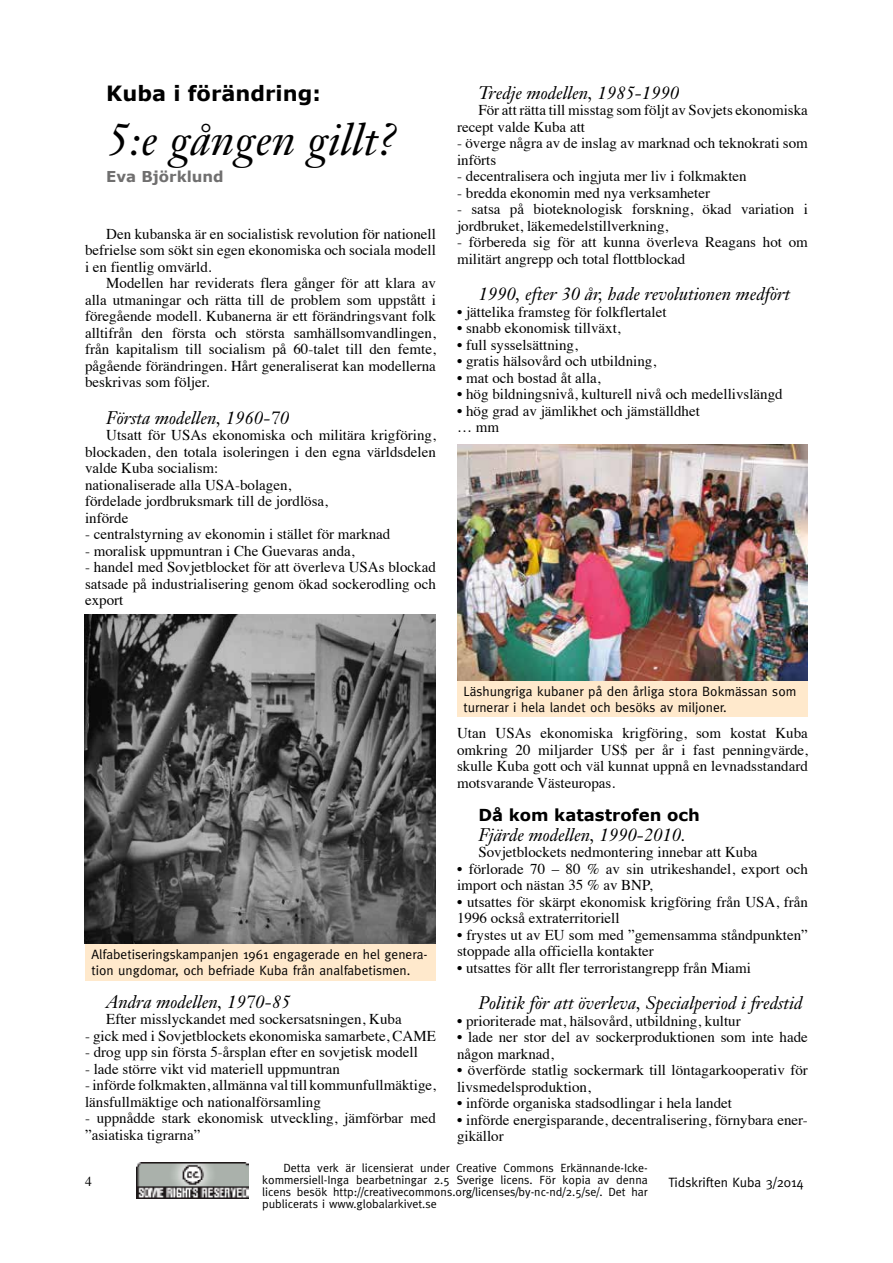
<style>
.page{position:relative;width:893px;height:1263px;background:#fff}
.page>*{position:absolute;margin:0;border:0;box-sizing:border-box;transform-origin:0 0}
.t1{font:italic 45px "Janson Text";color:#000}
.t2{font:700 21px "Verdana";color:#000}
.t3{font:italic 18px "Janson Text";color:#000}
.t4{font:700 16.5px "Verdana";color:#000}
.t5{font:15px/16.5px "Times";color:#000}
.t6{font:700 15px "Verdana";color:#706f6f}
.t7{font:13.5px/16.2px "Meta";color:#000}
.t8{font:13.5px "Times";color:#000}
.t9{font:12px/12px "Meta";color:#000;text-align:justify}
</style>
<div class="page">
<img style="left:136px;top:1163px;width:113px;height:36px">
<div style="left:457px;top:680px;width:351px;height:36px;background:#ffe9cc"></div>
<div style="left:85px;top:944px;width:351px;height:36px;background:#ffe9cc"></div>
<img style="left:84px;top:614px;width:352px;height:330px">
<img style="left:457px;top:444px;width:351px;height:236px">
<h2 class="t2" style="left:106px;top:80px;width:216px">Kuba i förändring:</h2>
<h1 class="t1" style="left:106px;top:112px;width:292px">5:e gången gillt?</h1>
<p class="t6" style="left:106px;top:167px;width:119px">Eva Björklund</p>
<p class="t5" style="left:85px;top:224px;width:352px;text-align:justify;text-indent:21px">Den kubanska är en socialistisk revolution för nationell befrielse som sökt sin egen ekonomiska och sociala modell i en fientlig omvärld.</p>
<p class="t5" style="left:85px;top:274px;width:352px;text-align:justify;text-indent:21px">Modellen har reviderats flera gånger för att klara av alla utmaningar och rätta till de problem som uppstått i föregående modell. Kubanerna är ett förändringsvant folk alltifrån den första och största samhällsomvandlingen, från kapitalism till socialism på 60-talet till den femte, pågående förändringen. Hårt generaliserat kan modellerna beskrivas som följer.</p>
<p class="t3" style="left:106px;top:406px;width:184px">Första modellen, 1960-70</p>
<p class="t5" style="left:85px;top:425px;width:352px;text-indent:21px">Utsatt för USAs ekonomiska och militära krigföring, blockaden, den totala isoleringen i den egna världsdelen valde Kuba socialism:<br>nationaliserade alla USA-bolagen,<br>fördelade jordbruksmark till de jordlösa,<br>införde</p>
<p class="t5" style="left:85px;top:524px;width:307px">- centralstyrning av ekonomin i stället för marknad</p>
<p class="t5" style="left:85px;top:541px;width:271px">- moralisk uppmuntran i Che Guevaras anda,</p>
<p class="t5" style="left:85px;top:557px;width:352px;text-align:justify">- handel med Sovjetblocket för att överleva USAs blockad satsade på industrialisering genom ökad sockerodling och export</p>
<p class="t3" style="left:478px;top:82px;width:202px">Tredje modellen, 1985-1990</p>
<p class="t5" style="left:457px;top:101px;width:352px;text-indent:21px">För att rätta till misstag som följt av Sovjets ekonomiska recept valde Kuba att</p>
<p class="t5" style="left:457px;top:134px;width:352px">- överge några av de inslag av marknad och teknokrati som införts</p>
<p class="t5" style="left:457px;top:167px;width:291px">- decentralisera och ingjuta mer liv i folkmakten</p>
<p class="t5" style="left:457px;top:183px;width:254px">- bredda ekonomin med nya verksamheter</p>
<p class="t5" style="left:457px;top:200px;width:352px">- satsa på bioteknologisk forskning, ökad variation i jordbruket, läkemedelstillverkning,</p>
<p class="t5" style="left:457px;top:233px;width:352px">- förbereda sig för att kunna överleva Reagans hot om militärt angrepp och total flottblockad</p>
<p class="t3" style="left:478px;top:283px;width:313px">1990, efter 30 år, hade revolutionen medfört</p>
<p class="t5" style="left:457px;top:302px;width:211px">• jättelika framsteg för folkflertalet</p>
<p class="t5" style="left:457px;top:319px;width:165px">• snabb ekonomisk tillväxt,</p>
<p class="t5" style="left:457px;top:335px;width:122px">• full sysselsättning,</p>
<p class="t5" style="left:457px;top:352px;width:200px">• gratis hälsovård och utbildning,</p>
<p class="t5" style="left:457px;top:368px;width:145px">• mat och bostad åt alla,</p>
<p class="t5" style="left:457px;top:385px;width:327px">• hög bildningsnivå, kulturell nivå och medellivslängd</p>
<p class="t5" style="left:457px;top:401px;width:244px">• hög grad av jämlikhet och jämställdhet … mm</p>
<p class="t7" style="left:91px;top:946px;width:338px">Alfabetiseringskampanjen 1961 engagerade en hel genera&shy;tion ungdomar, och befriade Kuba från analfabetismen.</p>
<p class="t3" style="left:106px;top:990px;width:186px">Andra modellen, 1970-85</p>
<p class="t5" style="left:106px;top:1010px;width:297px">Efter misslyckandet med sockersatsningen, Kuba</p>
<p class="t5" style="left:85px;top:1026px;width:352px">- gick med i Sovjetblockets ekonomiska samarbete, CAME</p>
<p class="t5" style="left:85px;top:1043px;width:334px">- drog upp sin första 5-årsplan efter en sovjetisk modell</p>
<p class="t5" style="left:85px;top:1059px;width:256px">- lade större vikt vid materiell uppmuntran</p>
<p class="t5" style="left:85px;top:1076px;width:352px">- införde folkmakten, allmänna val till kommunfullmäktige, länsfullmäktige och nationalförsamling</p>
<p class="t5" style="left:85px;top:1109px;width:352px">- uppnådde stark ekonomisk utveckling, jämförbar med ”asiatiska tigrarna”</p>
<p class="t7" style="left:463px;top:683px;width:334px">Läshungriga kubaner på den årliga stora Bokmässan som turnerar i hela landet och besöks av miljoner.</p>
<p class="t5" style="left:457px;top:724px;width:352px;text-align:justify">Utan USAs ekonomiska krigföring, som kostat Kuba omkring 20 miljarder US$ per år i fast penningvärde, skulle Kuba gott och väl kunnat uppnå en levnadsstandard motsvarande Västeuropas.</p>
<p class="t4" style="left:478px;top:804px;width:223px">Då kom katastrofen och</p>
<p class="t3" style="left:478px;top:823px;width:209px">Fjärde modellen, 1990-2010.</p>
<p class="t5" style="left:478px;top:843px;width:281px">Sovjetblockets nedmontering innebar att Kuba</p>
<p class="t5" style="left:457px;top:859px;width:352px">• förlorade 70 – 80 % av sin utrikeshandel, export och import och nästan 35 % av BNP,</p>
<p class="t5" style="left:457px;top:892px;width:352px">• utsattes för skärpt ekonomisk krigföring från USA, från<br>1996 också extraterritoriell</p>
<p class="t5" style="left:457px;top:925px;width:352px">• frystes ut av EU som med ”gemensamma ståndpunkten” stoppade alla officiella kontakter</p>
<p class="t5" style="left:457px;top:958px;width:295px">• utsattes för allt fler terroristangrepp från Miami</p>
<p class="t3" style="left:478px;top:992px;width:326px">Politik för att överleva, Specialperiod i fredstid</p>
<p class="t5" style="left:457px;top:1011px;width:285px">• prioriterade mat, hälsovård, utbildning, kultur</p>
<p class="t5" style="left:457px;top:1028px;width:352px">• lade ner stor del av sockerproduktionen som inte hade någon marknad,</p>
<p class="t5" style="left:457px;top:1061px;width:352px">• överförde statlig sockermark till löntagarkooperativ för livsmedelsproduktion,</p>
<p class="t5" style="left:457px;top:1094px;width:276px">• införde organiska stadsodlingar i hela landet</p>
<p class="t5" style="left:457px;top:1110px;width:352px">• införde energisparande, decentralisering, förnybara ener&shy;gikällor</p>
<p class="t9" style="left:262px;top:1162px;width:387px;text-indent:21px">Detta verk är licensierat under Creative Commons Erkännande-Icke&shy;kommersiell-Inga bearbetningar 2.5 Sverige licens. För kopia av denna licens besök http://creativecommons.org/licenses/by-nc-nd/2.5/se/. Det har publicerats i www.globalarkivet.se</p>
<p class="t8" style="left:85px;top:1169px;width:8px">4</p>
<p class="t7" style="left:668px;top:1174px;width:137px">Tidskriften Kuba 3/2014</p>
</div>
